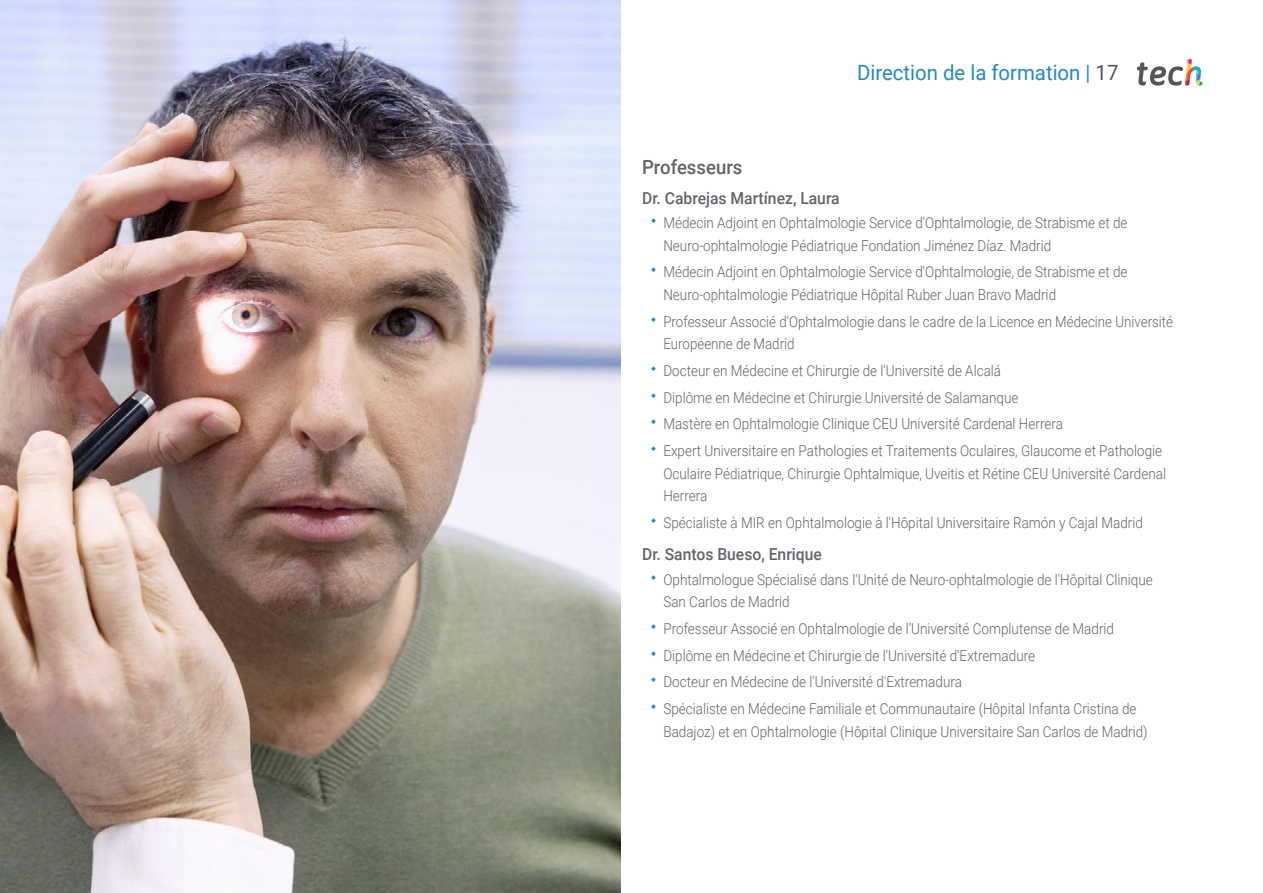
<style>
.page{position:relative;width:1263px;height:893px;background:#fff}
.page>*{position:absolute;margin:0;border:0;box-sizing:border-box;transform-origin:0 0}
.t1{font:21px "Roboto";color:#2488c9}
.t2{font:500 19.5px "Roboto";color:#61646a;scale:.95 1}
.t3{font:500 16.5px "Roboto";color:#61646a;scale:.95 1}
.t4{font:300 15px/26.7px "Roboto";color:#61646a;scale:.9 1}
.t5{font:300 15px/22.5px "Roboto";color:#61646a;scale:.89 1}
.s1{color:#52555b}
</style>
<div class="page">
<img style="left:0;top:0;width:621px;height:893px">
<svg style="left:1137px;top:59px;width:65px;height:27px"></svg>
<h2 class="t2" style="left:642px;top:154px;width:107px">Professeurs</h2>
<h1 class="t1" style="left:857px;top:57px;width:263px">Direction de la formation | <span class="s1">17</span></h1>
<p class="t3" style="left:642px;top:186px;width:210px">Dr. Cabrejas Martínez, Laura</p>
<p class="t4" style="left:663px;top:211px;width:517px;line-height:22.5px">Médecin Adjoint en Ophtalmologie Service d'Ophtalmologie, de Strabisme et de<br>Neuro-ophtalmologie Pédiatrique Fondation Jiménez Díaz. Madrid</p>
<p class="t4" style="left:663px;top:260px;width:517px;line-height:22.5px">Médecin Adjoint en Ophtalmologie Service d'Ophtalmologie, de Strabisme et de<br>Neuro-ophtalmologie Pédiatrique Hôpital Ruber Juan Bravo Madrid</p>
<p class="t5" style="left:663px;top:309px;width:574px">Professeur Associé d'Ophtalmologie dans le cadre de la Licence en Médecine Université<br>Européenne de Madrid</p>
<p class="t4" style="left:663px;top:357px;width:556px">Docteur en Médecine et Chirurgie de l'Université de Alcalá<br>Diplôme en Médecine et Chirurgie Université de Salamanque<br>Mastère en Ophtalmologie Clinique CEU Université Cardenal Herrera<br>Expert Universitaire en Pathologies et Traitements Oculaires, Glaucome et Pathologie</p>
<p class="t4" style="left:663px;top:462px;width:560px;line-height:22.5px">Oculaire Pédiatrique, Chirurgie Ophtalmique, Uveitis et Rétine CEU Université Cardenal<br>Herrera</p>
<p class="t4" style="left:663px;top:509px;width:534px">Spécialiste à MIR en Ophtalmologie à l'Hôpital Universitaire Ramón y Cajal Madrid</p>
<p class="t3" style="left:642px;top:542px;width:191px">Dr. Santos Bueso, Enrique</p>
<p class="t4" style="left:663px;top:567px;width:545px;line-height:22.5px">Ophtalmologue Spécialisé dans l'Unité de Neuro-ophtalmologie de l'Hôpital Clinique<br>San Carlos de Madrid</p>
<p class="t4" style="left:663px;top:615px;width:527px">Professeur Associé en Ophtalmologie de l’Université Complutense de Madrid Diplôme en Médecine et Chirurgie de l'Université d’Extremadure<br>Docteur en Médecine de l'Université d'Extremadura<br>Spécialiste en Médecine Familiale et Communautaire (Hôpital Infanta Cristina de</p>
<p class="t4" style="left:663px;top:717px;width:540px">Badajoz) et en Ophtalmologie (Hôpital Clinique Universitaire San Carlos de Madrid)</p>
</div>
